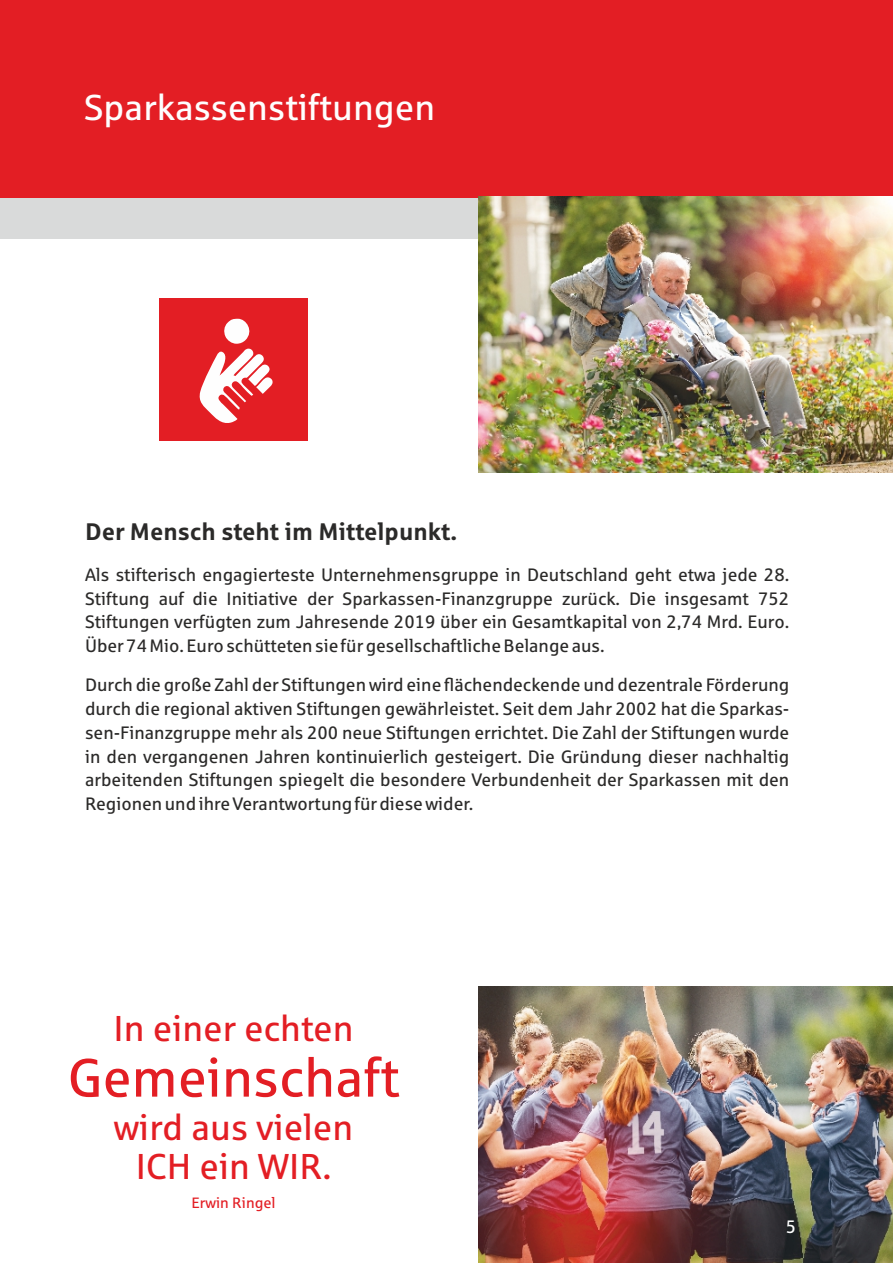
<style>
.page{position:relative;width:893px;height:1263px;background:#fff}
.page>*{position:absolute;margin:0;border:0;box-sizing:border-box;transform-origin:0 0}
.t1{font:54px "Sparkasse Rg";color:#e31e24}
.t2{font:36px/39.5px "Sparkasse Rg";color:#e31e24;text-align:center}
.t3{font:36px "Sparkasse Rg";color:#fefefe}
.t4{font:700 24px "Sparkasse Rg";color:#2b2a29}
.t5{font:18px/23.7px "Sparkasse Rg";color:#2b2a29;text-align:justify}
.t6{font:18px "Sparkasse Rg";color:#fefefe}
.t7{font:15px "Sparkasse Rg";color:#e31e24}
</style>
<div class="page">
<div style="left:0;top:0;width:893px;height:231px;background:#e31e24"></div>
<div style="left:0;top:198px;width:893px;height:40px;background:#d9dada"></div>
<div style="left:160px;top:299px;width:148px;height:142px;background:#e31e24"></div>
<img style="left:478px;top:197px;width:415px;height:276px">
<img style="left:478px;top:986px;width:415px;height:277px">
<svg style="left:199px;top:319px;width:74px;height:104px"></svg>
<h2 class="t3" style="left:84px;top:94px;width:353px">Sparkassenstiftungen</h2>
<h3 class="t4" style="left:85px;top:522px;width:374px">Der Mensch steht im Mittelpunkt.</h3>
<p class="t5" style="left:85px;top:564px;width:706px">Als stifterisch engagierteste Unternehmensgruppe in Deutschland geht etwa jede 28.<br>Stiftung auf die Initiative der Sparkassen-Finanzgruppe zurück. Die insgesamt 752<br>Stiftungen verfügten zum Jahresende 2019 über ein Gesamtkapital von 2,74 Mrd. Euro.<br>Über74 Mio. Euro schütteten sie fürgesellschaftliche Belange aus.</p>
<p class="t5" style="left:85px;top:675px;width:706px">Durch die große Zahl der Stiftungen wird eine flächendeckende und dezentrale Förderung durch die regional aktiven Stiftungen gewährleistet. Seit dem Jahr 2002 hat die Sparkas&shy;sen-Finanzgruppe mehr als 200 neue Stiftungen errichtet. Die Zahl der Stiftungen wurde in den vergangenen Jahren kontinuierlich gesteigert. Die Gründung dieser nachhaltig arbeitenden Stiftungen spiegelt die besondere Verbundenheit der Sparkassen mit den Regionen und ihre Verantwortung fürdiese wider.</p>
<h2 class="t2" style="left:114px;top:1012px;width:241px">In einer echten</h2>
<h1 class="t1" style="left:67px;top:1056px;width:334px">Gemeinschaft</h1>
<h2 class="t2" style="left:114px;top:1110px;width:241px">wird aus vielen<br>ICH ein WIR.</h2>
<p class="t7" style="left:191px;top:1197px;width:86px">Erwin Ringel</p>
<p class="t6" style="left:786px;top:1220px;width:12px">5</p>
</div>
